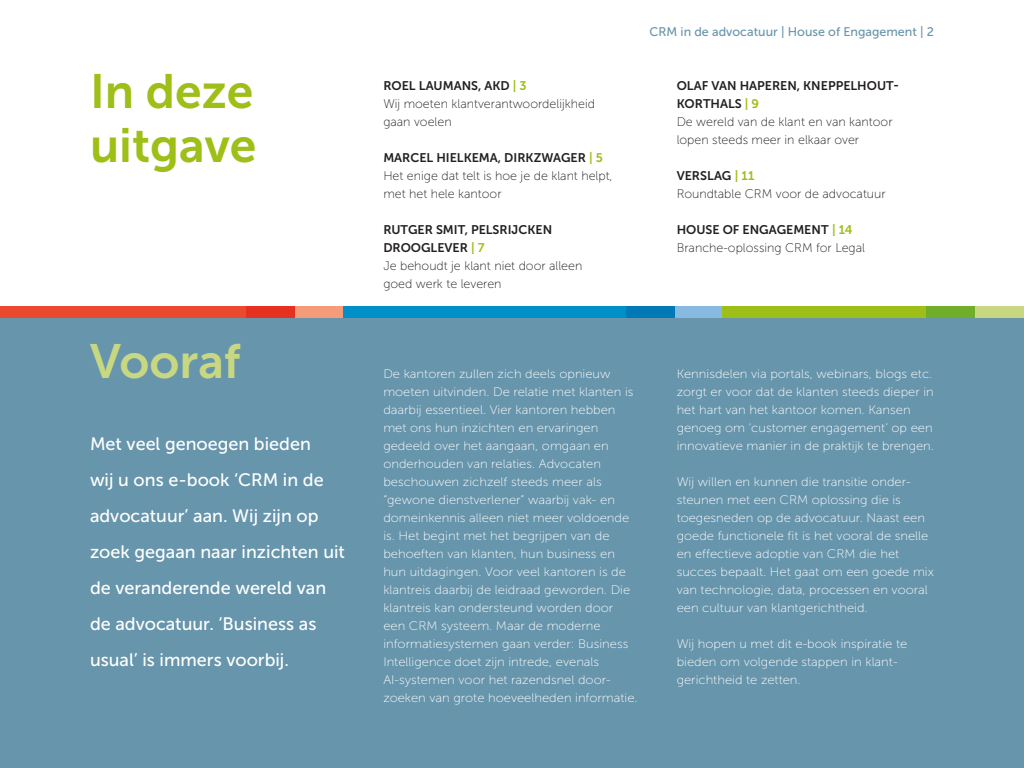
<style>
.page{position:relative;width:1024px;height:768px;background:#fff}
.page>*{position:absolute;margin:0;border:0;box-sizing:border-box;transform-origin:0 0}
.Kop_2{font:48px/54px "Museo Sans 700";color:#9dbf17}
.Kop_2-2{font:48px "Museo Sans 700";color:#c8d781}
.Intro_Museo{font:18px/36px "Museo Sans 500";color:#fff}
.Platte_tekst_Museo{font:12.5px/18px "Museo Sans 100";color:#231f20}
.Platte_tekst_Museo-2{font:12.5px/18px "Museo Sans 700";color:#231f20}
.Voetregel{font:12.5px "Museo Sans 500";color:#6795ac}
.Platte_tekst_Museo-3{font:12.3px/18px "Museo Sans 100";color:#fff;scale:1.05 1}
.s1{color:#9dbf17}
.s2{font-family:"Museo Sans 700"}
.s3{font-family:"Museo Sans 700";color:#9dbf17}
</style>
<div class="page">
<div style="left:0;top:311px;width:1024px;height:457px;background:#6795ac"></div>
<div style="left:0;top:306px;width:247px;height:12px;background:#e94a2e"></div>
<div style="left:295px;top:306px;width:48px;height:12px;background:#f49b7a"></div>
<div style="left:247px;top:306px;width:48px;height:12px;background:#e63020"></div>
<div style="left:343px;top:306px;width:283px;height:12px;background:#0090c9"></div>
<div style="left:674px;top:306px;width:48px;height:12px;background:#87bae0"></div>
<div style="left:626px;top:306px;width:48px;height:12px;background:#0079b6"></div>
<div style="left:722px;top:306px;width:204px;height:12px;background:#9dbf17"></div>
<div style="left:974px;top:306px;width:50px;height:12px;background:#c8d781"></div>
<div style="left:926px;top:306px;width:48px;height:12px;background:#70ad28"></div>
<p class="Kop_2" style="left:90px;top:64px;width:168px">In deze uitgave</p>
<p class="Kop_2-2" style="left:90px;top:335px;width:152px">Vooraf</p>
<p class="Intro_Museo" style="left:90px;top:426px;width:257px">Met veel genoegen bieden<br>wij u ons e-book ‘CRM in de advocatuur’ aan. Wij zijn op zoek gegaan naar inzichten uit de veranderende wereld van de advocatuur. ‘Business as usual’ is immers voorbij.</p>
<p class="Platte_tekst_Museo-2" style="left:383px;top:77px;width:145px">ROEL LAUMANS, AKD <span class="s1">| 3</span></p>
<p class="Platte_tekst_Museo" style="left:383px;top:95px;width:213px">Wij moeten klantverantwoordelijkheid</p>
<p class="Platte_tekst_Museo" style="left:383px;top:113px;width:70px">gaan voelen</p>
<p class="Platte_tekst_Museo-2" style="left:383px;top:149px;width:221px">MARCEL HIELKEMA, DIRKZWAGER <span class="s1">| 5</span></p>
<p class="Platte_tekst_Museo" style="left:383px;top:167px;width:231px">Het enige dat telt is hoe je de klant helpt,</p>
<p class="Platte_tekst_Museo" style="left:383px;top:185px;width:120px">met het hele kantoor</p>
<p class="Platte_tekst_Museo-2" style="left:383px;top:221px;width:170px">RUTGER SMIT, PELSRIJCKEN<br>DROOGLEVER <span class="s1">| 7</span></p>
<p class="Platte_tekst_Museo" style="left:383px;top:257px;width:201px">Je behoudt je klant niet door alleen</p>
<p class="Platte_tekst_Museo" style="left:383px;top:275px;width:120px">goed werk te leveren</p>
<p class="Voetregel" style="left:650px;top:25px;width:286px">CRM in de advocatuur | House of Engagement | 2</p>
<p class="Platte_tekst_Museo-2" style="left:677px;top:77px;width:224px">OLAF VAN HAPEREN, KNEPPELHOUT-<br>KORTHALS <span class="s1">| 9</span></p>
<p class="Platte_tekst_Museo" style="left:677px;top:113px;width:217px">De wereld van de klant en van kantoor lopen steeds meer in elkaar over</p>
<p class="Platte_tekst_Museo" style="left:677px;top:167px;width:211px"><span class="s2">VERSLAG</span> <span class="s3">| 11<br></span>Roundtable CRM voor de advocatuur</p>
<p class="Platte_tekst_Museo" style="left:677px;top:221px;width:190px"><span class="s2">HOUSE OF ENGAGEMENT</span> <span class="s3">| 14<br></span>Branche-oplossing CRM for Legal</p>
<p class="Platte_tekst_Museo-3" style="left:383px;top:365px;width:244px">De kantoren zullen zich deels opnieuw moeten uitvinden. De relatie met klanten is daarbij essentieel. Vier kantoren hebben met ons hun inzichten en ervaringen gedeeld over het aangaan, omgaan en onderhouden van relaties. Advocaten beschouwen zichzelf steeds meer als “gewone dienstverlener” waarbij vak- en domeinkennis alleen niet meer voldoende is. Het begint met het begrijpen van de behoeften van klanten, hun business en hun uitdagingen. Voor veel kantoren is de klantreis daarbij de leidraad geworden. Die klantreis kan ondersteund worden door een CRM systeem. Maar de moderne informatiesystemen gaan verder: Business Intelligence doet zijn intrede, evenals AI-systemen voor het razendsnel door&shy;zoeken van grote hoeveelheden informatie.</p>
<p class="Platte_tekst_Museo-3" style="left:677px;top:365px;width:247px">Kennisdelen via portals, webinars, blogs etc. zorgt er voor dat de klanten steeds dieper in het hart van het kantoor komen. Kansen genoeg om ‘customer engagement’ op een innovatieve manier in de praktijk te brengen.</p>
<p class="Platte_tekst_Museo-3" style="left:677px;top:473px;width:247px">Wij willen en kunnen die transitie onder&shy;steunen met een CRM oplossing die is toegesneden op de advocatuur. Naast een goede functionele fit is het vooral de snelle en effectieve adoptie van CRM die het succes bepaalt. Het gaat om een goede mix van technologie, data, processen en vooral een cultuur van klantgerichtheid.</p>
<p class="Platte_tekst_Museo-3" style="left:677px;top:635px;width:221px">Wij hopen u met dit e-book inspiratie te bieden om volgende stappen in klant&shy;gerichtheid te zetten.</p>
</div>
